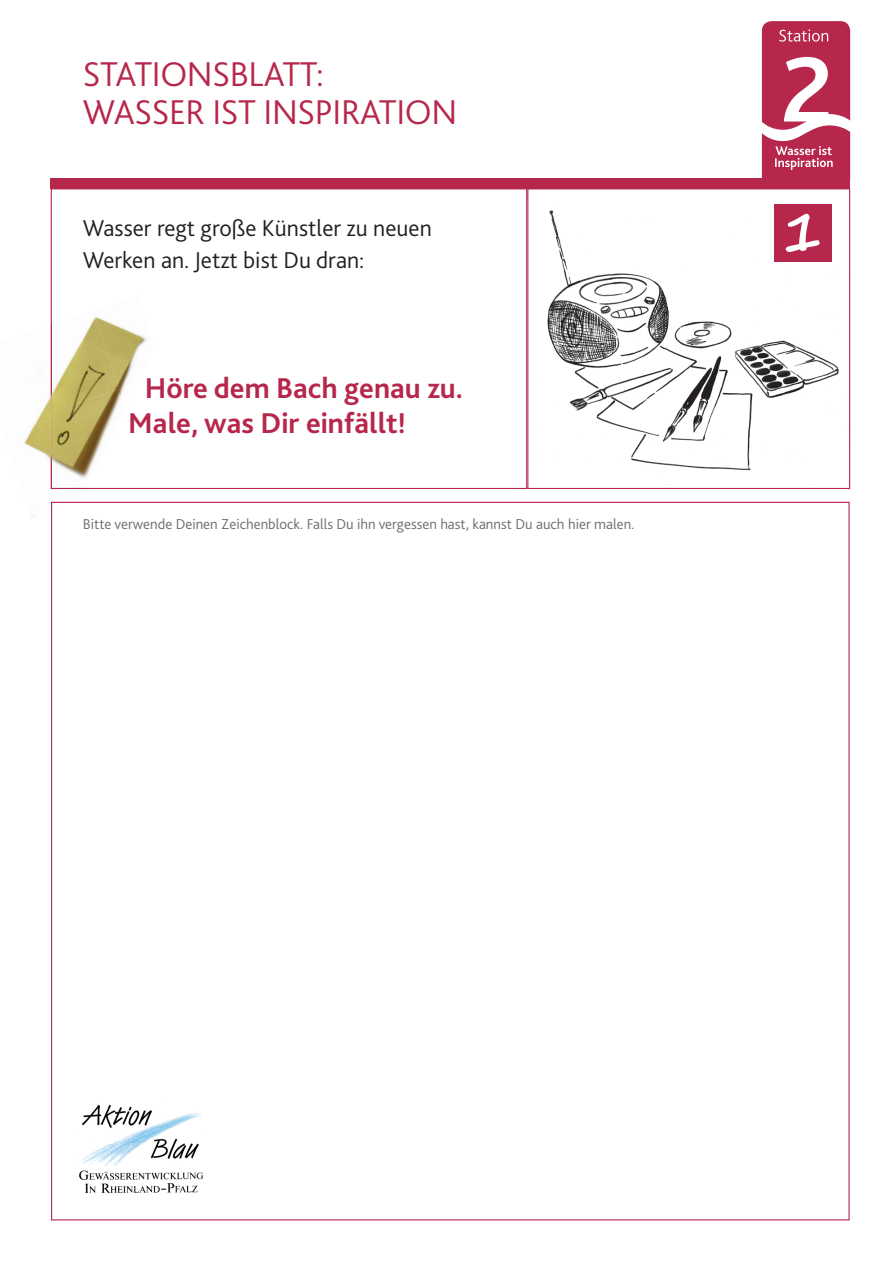
<style>
.page{position:relative;width:893px;height:1263px;background:#fff}
.page>*{position:absolute;margin:0;border:0;box-sizing:border-box;transform-origin:0 0}
.t1{font:300 36px/37.5px "Bliss 2";letter-spacing:-.01em;color:#b6274b}
.t2{font:700 30px/34.5px "Bliss 2";color:#b6274b}
.t3{font:300 24px/31.5px "Bliss 2";color:#231f20}
.t4{font:300 15px "Bliss 2";color:#6c6d70}
</style>
<div class="page">
<svg style="left:51px;top:189px;width:476px;height:300px"></svg>
<div style="left:51px;top:179px;width:799px;height:10px;background:#b6274b"></div>
<svg style="left:762px;top:21px;width:88px;height:158px"></svg>
<img style="left:547px;top:204px;width:292px;height:267px">
<div style="left:527px;top:188px;width:323px;height:301px;border:1px solid #b6274b"></div>
<img style="left:79px;top:1104px;width:124px;height:89px">
<img style="left:37px;top:325px;width:14px;height:94px">
<img style="left:24px;top:419px;width:61px;height:100px">
<img style="left:52px;top:311px;width:41px;height:78px">
<img style="left:93px;top:296px;width:61px;height:110px">
<img style="left:86px;top:389px;width:39px;height:99px">
<img style="left:51px;top:324px;width:35px;height:165px">
<div style="left:774px;top:204px;width:57px;height:57px;background:#b6274b"></div>
<svg style="left:786px;top:214px;width:33px;height:38px"></svg>
<h1 class="t1" style="left:83px;top:55px;width:376px">STATIONSBLATT:<br>WASSER IST INSPIRATION</h1>
<h3 class="t3" style="left:83px;top:212px;width:351px">Wasser regt große Künstler zu neuen<br>Werken an. Jetzt bist Du dran:</h3>
<h2 class="t2" style="left:128px;top:370px;width:336px;text-indent:16px">Höre dem Bach genau zu.<br>Male, was Dir einfällt!</h2>
<p class="t4" style="left:83px;top:515px;width:553px">Bitte verwende Deinen Zeichenblock. Falls Du ihn vergessen hast, kannst Du auch hier malen.</p>
</div>
